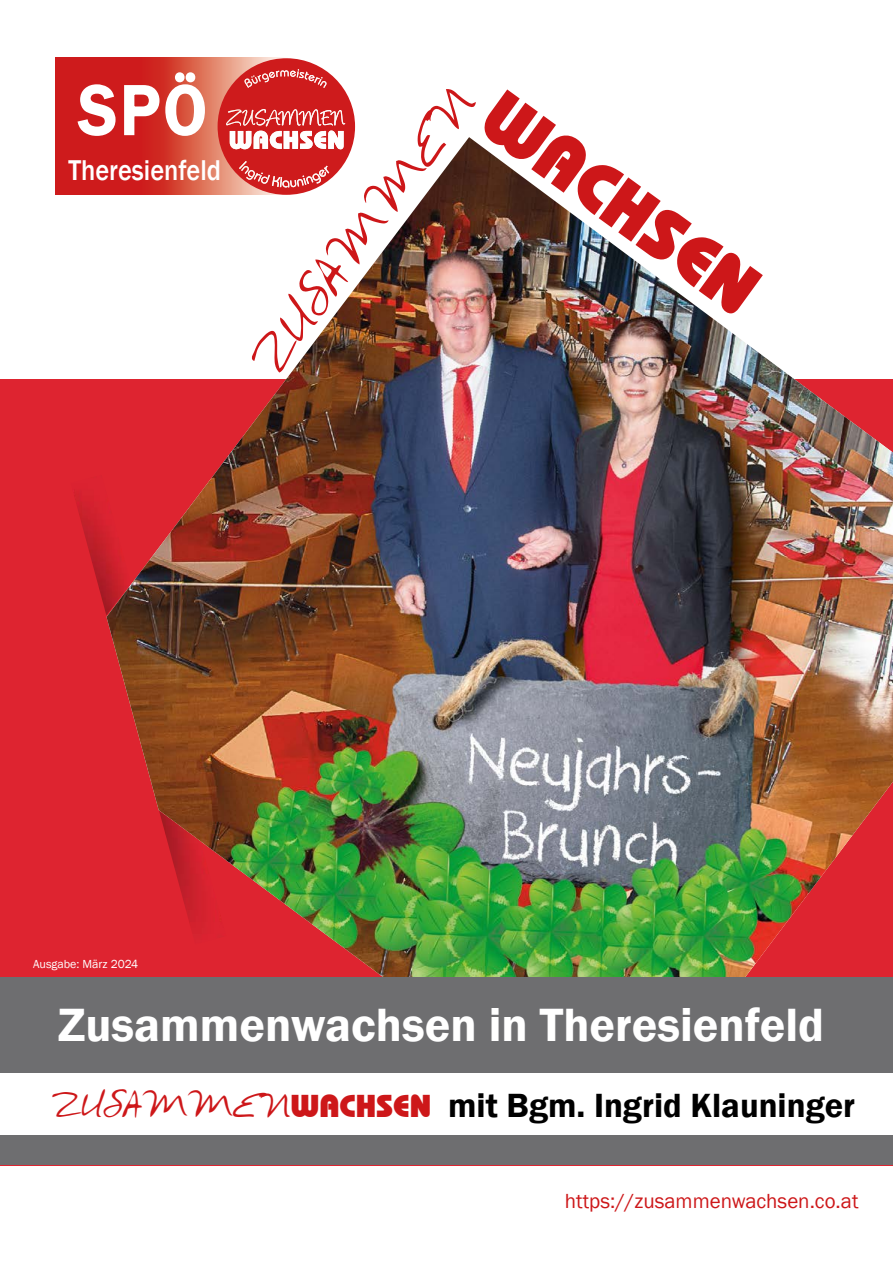
<style>
.page{position:relative;width:893px;height:1263px;background:#fff}
.page>*{position:absolute;margin:0;border:0;box-sizing:border-box;transform-origin:0 0}
.t1{font:800 72px "Bauhaus IT Cby BT";color:#cd1719}
.t2{font:500 71.55px "Franklin Gothic";color:#fff;scale:.92 1}
.t3{font:600 48px "Franklin Gothic";color:#fff}
.t4{font:42px "Avantque...";color:#cd1719}
.t5{font:600 34.5px "Franklin Gothic";color:#000}
.t6{font:500 29.4px "Franklin Gothic";color:#fff;scale:.9 1}
.t7{font:21px "Franklin Gothic";color:#cd1719}
.t8{font:12px "Franklin Gothic";color:#fff}
.s1{font-family:"Avantque...";font-weight:400;font-size:29.4px;color:#cd1719}
.s2{font-family:"Bauhaus IT Cby BT";font-weight:800;font-size:31.5px;color:#cd1719}
</style>
<div class="page">
<div style="left:0;top:379px;width:893px;height:786px;background:#de2430"></div>
<img style="left:106px;top:137px;width:787px;height:840px">
<img style="left:74px;top:475px;width:152px;height:469px">
<div style="left:0;top:977px;width:893px;height:187px;background:#6e6e70"></div>
<div style="left:0;top:1073px;width:893px;height:62px;background:#fff"></div>
<svg style="left:56px;top:58px;width:161px;height:136px;background:#d2322b"></svg>
<svg style="left:76px;top:83px;width:41px;height:54px"></svg>
<svg style="left:123px;top:70px;width:83px;height:67px;background:#dc6259"></svg>
<svg style="left:217px;top:58px;width:138px;height:137px"></svg>
<h2 class="t2" style="left:79px;top:66px;width:140px">SPÖ</h2>
<p class="t6" style="left:68px;top:152px;width:171px">Theresienfeld</p>
<p class="t4" style="left:245px;top:355px;width:342px;rotate:-54deg">ZUSAMMEN</p>
<h1 class="t1" style="left:516px;top:72px;width:324px;rotate:36deg">WACHSEN</h1>
<p class="t8" style="left:33px;top:957px;width:107px">Ausgabe: März 2024</p>
<h3 class="t3" style="left:58px;top:995px;width:768px">Zusammenwachsen in Theresienfeld</h3>
<p class="t5" style="left:52px;top:1085px;width:805px"><span class="s1">ZUSAMMEN</span><span class="s2">WACHSEN</span> mit Bgm. Ingrid Klauninger</p>
<p class="t7" style="left:565px;top:1188px;width:295px">https://zusammenwachsen.co.at</p>
</div>
